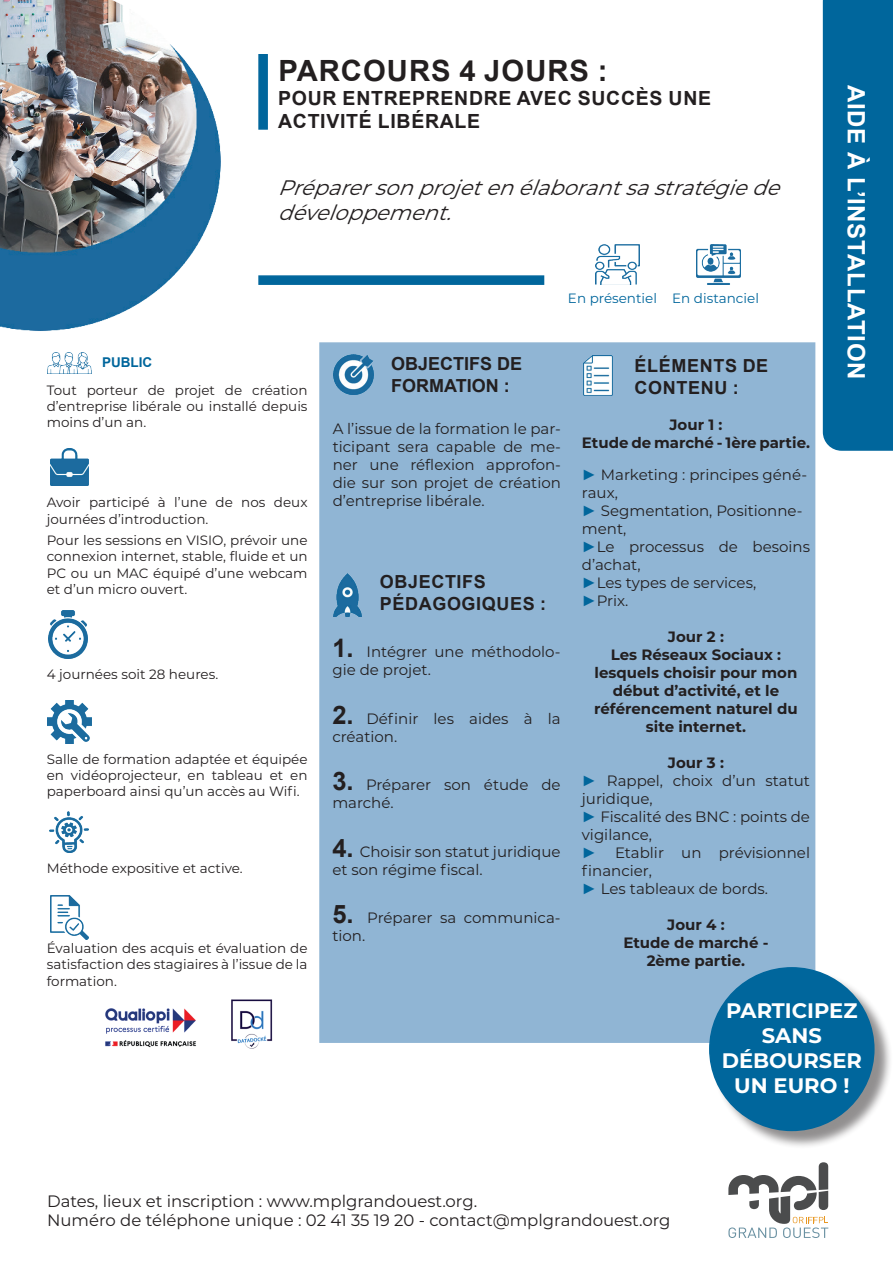
<style>
.page{position:relative;width:893px;height:1263px;background:#fff}
.page>*{position:absolute;margin:0;border:0;box-sizing:border-box;transform-origin:0 0}
.t1{font:700 29.25px "Arial";letter-spacing:.035em;color:#231f20}
.t2{font:700 24px "Arial";letter-spacing:.035em;color:#fff}
.t3{font:italic 21px/25.2px "Montserrat";color:#231f20}
.t4{font:700 21px/25.2px "Montserrat";color:#fff;text-align:center}
.t5{font:700 19.5px/23.4px "Arial";letter-spacing:.035em;color:#231f20}
.t6{font:700 18px/21.6px "Arial";letter-spacing:.035em;color:#231f20}
.t7{font:700 18px/21.6px "Arial";color:#231f20}
.t8{font:16.5px/19.8px "Montserrat";color:#231f20}
.t9{font:15px/18px "Montserrat";color:#231f20}
.t10{font:700 15px/18px "Montserrat";color:#231f20;text-align:center}
.t11{font:13.5px/16.2px "Montserrat";color:#231f20;text-align:justify}
.t12{font:13.5px "Montserrat";color:#00669c}
.t13{font:700 13.5px "Arial";color:#00669c}
.s1{font-family:"Arial";font-weight:700;color:#00669c}
.s2{font-weight:700}
.s3{font-family:"Arial";font-weight:700;font-size:25.5px}
</style>
<div class="page">
<svg style="left:728px;top:1162px;width:100px;height:76px"></svg>
<img style="left:105px;top:1008px;width:91px;height:40px">
<img style="left:231px;top:999px;width:42px;height:50px">
<div style="left:319px;top:342px;width:496px;height:701px;background:#90b5d4;border:2px solid #90b5d4"></div>
<div style="left:823px;top:0;width:70px;height:451px;background:#00669c"></div>
<div style="left:258px;top:54px;width:10px;height:76px;background:#00669c;border:2px solid #00669c"></div>
<div style="left:258px;top:275px;width:286px;height:10px;background:#00669c;border:2px solid #00669c"></div>
<img style="left:48px;top:353px;width:43px;height:21px">
<img style="left:50px;top:449px;width:38px;height:37px">
<img style="left:49px;top:611px;width:39px;height:47px">
<img style="left:48px;top:700px;width:43px;height:43px">
<img style="left:50px;top:812px;width:39px;height:40px">
<div style="left:711px;top:969px;width:182px;height:181px;background:#231f20;opacity:.5"></div>
<div style="left:710px;top:968px;width:164px;height:162px;background:#00669c;border-radius:50%"></div>
<img style="left:50px;top:896px;width:38px;height:43px">
<img style="left:595px;top:244px;width:44px;height:41px">
<img style="left:696px;top:244px;width:44px;height:40px">
<img style="left:333px;top:574px;width:28px;height:43px">
<img style="left:333px;top:355px;width:41px;height:40px">
<img style="left:583px;top:355px;width:29px;height:41px">
<img style="left:0;top:0;width:221px;height:331px">
<h1 class="t1" style="left:278px;top:51px;width:331px">PARCOURS 4 JOURS :</h1>
<h3 class="t5" style="left:278px;top:87px;width:434px">POUR ENTREPRENDRE AVEC SUCCÈS UNE<br>ACTIVITÉ LIBÉRALE</h3>
<h3 class="t3" style="left:278px;top:174px;width:513px">Préparersonprojetenélaborantsastratégiede développement.</h3>
<p class="t13" style="left:102px;top:353px;width:52px">PUBLIC</p>
<p class="t11" style="left:47px;top:381px;width:262px">Tout porteur de projet de création d’entreprise libérale ou installé depuis moins d’un an.</p>
<p class="t11" style="left:47px;top:494px;width:262px">Avoir participé à l’une de nos deux journées d’introduction.</p>
<p class="t11" style="left:47px;top:532px;width:262px">Pour les sessions en VISIO, prévoir une connexion internet, stable, fluide et un PC ou un MAC équipé d’une webcam et d’un micro ouvert.</p>
<p class="t11" style="left:47px;top:665px;width:173px">4 journées soit 28 heures.</p>
<p class="t11" style="left:47px;top:750px;width:262px">Salle de formation adaptée et équipée en vidéoprojecteur, en tableau et en paperboard ainsi qu’un accès au Wifi.</p>
<p class="t11" style="left:47px;top:860px;width:198px">Méthode expositive et active.</p>
<p class="t11" style="left:47px;top:940px;width:262px">Évaluation des acquis et évaluation de satisfaction des stagiaires à l’issue de la formation.</p>
<p class="t12" style="left:568px;top:289px;width:193px">En présentiel En distanciel</p>
<p class="t7" style="left:391px;top:353px;width:133px">OBJECTIFS DE<br>FORMATION :</p>
<p class="t6" style="left:635px;top:355px;width:135px">ÉLÉMENTS DE<br>CONTENU :</p>
<p class="t9" style="left:333px;top:420px;width:230px;text-align:justify">A l’issue de la formation le par&shy;ticipant sera capable de me&shy;ner une réflexion approfon&shy;die sur son projet de création d’entreprise libérale.</p>
<p class="t10" style="left:582px;top:415px;width:230px">Jour 1 :<br>Etude de marché - 1ère partie.</p>
<p class="t9" style="left:582px;top:465px;width:230px"><span class="s1">►</span> Marketing : principes géné&shy;raux,<br><span class="s1">►</span> Segmentation, Positionne&shy;ment,<br><span class="s1">►</span>Le processus de besoins d’achat,<br><span class="s1">►</span>Les types de services,<br><span class="s1">►</span>Prix.</p>
<p class="t10" style="left:594px;top:627px;width:205px">Jour 2 :<br>Les Réseaux Sociaux : lesquels choisir pour mon début d’activité, et le référencement naturel du site internet.</p>
<p class="t9" style="left:582px;top:753px;width:230px;text-indent:86px"><span class="s2">Jour 3 :<br></span><span class="s1">►</span> Rappel, choix d’un statut juridique,<br><span class="s1">►</span> Fiscalité des BNC : points de vigilance,<br><span class="s1">►</span> Etablir un prévisionnel financier,<br><span class="s1">►</span> Les tableaux de bords.</p>
<p class="t10" style="left:623px;top:915px;width:147px">Jour 4 :<br>Etude de marché -<br>2ème partie.</p>
<p class="t6" style="left:380px;top:571px;width:168px">OBJECTIFS<br>PÉDAGOGIQUES :</p>
<p class="t9" style="left:332px;top:642px;width:230px"><span class="s3">1.</span> Intégrer une méthodolo&shy;gie de projet.</p>
<p class="t9" style="left:332px;top:709px;width:230px"><span class="s3">2.</span> Définir les aides à la création.</p>
<p class="t9" style="left:332px;top:775px;width:230px"><span class="s3">3.</span> Préparer son étude de marché.</p>
<p class="t9" style="left:332px;top:842px;width:230px"><span class="s3">4.</span> Choisir son statut juridique et son régime fiscal.</p>
<p class="t9" style="left:332px;top:908px;width:230px"><span class="s3">5.</span> Préparer sa communica&shy;tion.</p>
<h2 class="t2" style="left:873px;top:85px;width:296px;rotate:90deg">AIDE À L’INSTALLATION</h2>
<p class="t8" style="left:47px;top:1190px;width:625px">Dates, lieux et inscription : www.mplgrandouest.org.<br>Numéro de téléphone unique : 02 41 35 19 20 - contact@mplgrandouest.org</p>
<h3 class="t4" style="left:722px;top:997px;width:142px">PARTICIPEZ<br>SANS<br>DÉBOURSER<br>UN EURO !</h3>
</div>
